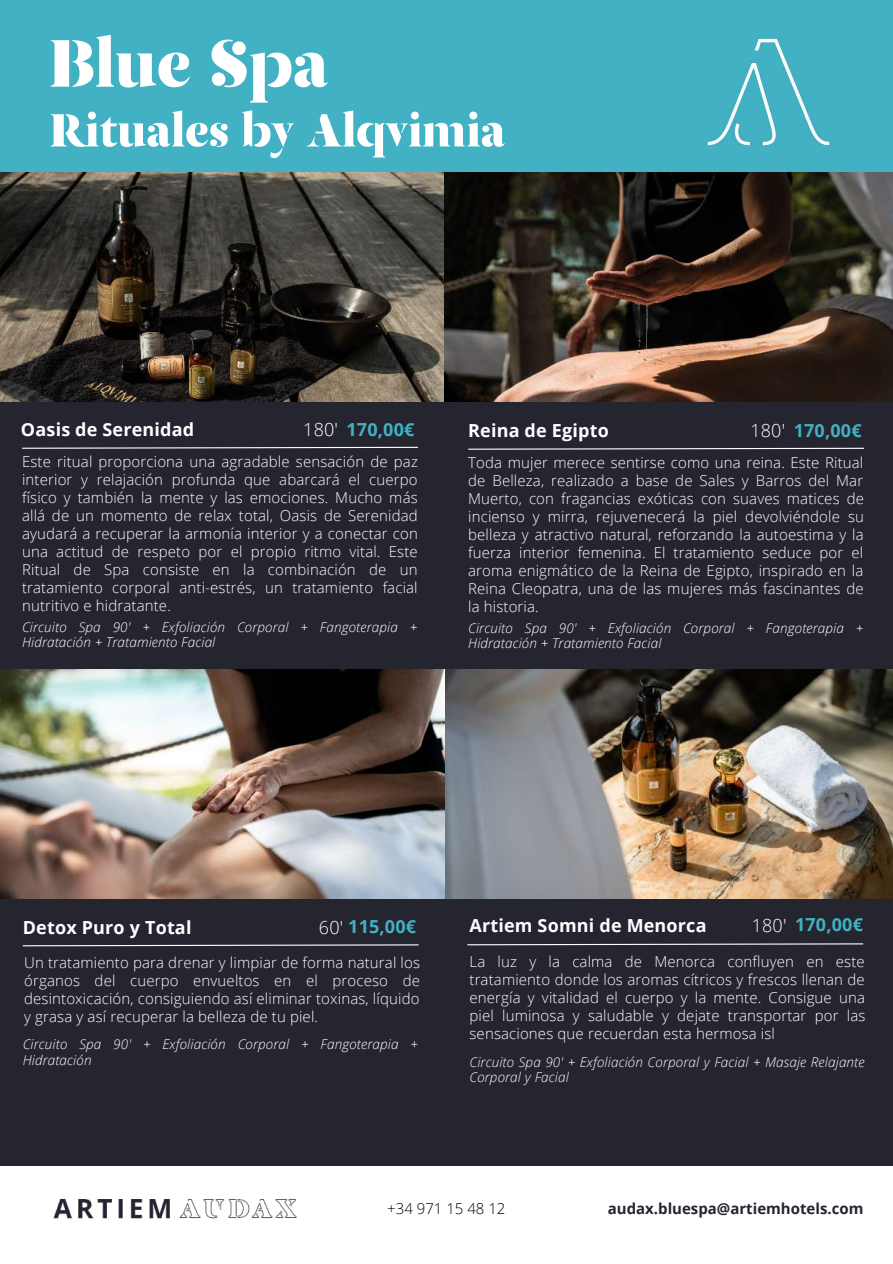
<style>
.page{position:relative;width:893px;height:1264px;background:#fff}
.page>*{position:absolute;margin:0;border:0;box-sizing:border-box;transform-origin:0 0}
.t1{font:77.85px "Artiem";color:#fff}
.t2{font:73.8px "Artiem";color:#fff}
.t3{font:51.15px "Artiem";color:#fff}
.t4{font:700 18px "Open Sans";letter-spacing:.01em;color:#fff}
.t5{font:700 18px "Open Sans";letter-spacing:.01em;color:#41b1c3}
.t6{font:300 15px/18px "Open Sans";letter-spacing:.01em;color:#fff;text-align:justify}
.t7{font:700 15px "Open Sans";color:#24252f}
.t8{font:300 15px "Open Sans";color:#000}
.t9{font:italic 300 13.5px/15.8px "Open Sans";letter-spacing:.01em;color:#fff}
.s1{font-weight:300;color:#fff}
</style>
<div class="page">
<div style="left:0;top:0;width:892px;height:179px;background:#41b1c3"></div>
<img style="left:0;top:173px;width:892px;height:229px">
<div style="left:0;top:402px;width:444px;height:267px;background:#24252f"></div>
<svg style="left:22px;top:446px;width:396px;height:3px"></svg>
<img style="left:445px;top:669px;width:447px;height:229px">
<div style="left:444px;top:402px;width:448px;height:267px;background:#24252f"></div>
<img style="left:0;top:669px;width:444px;height:229px">
<div style="left:444px;top:898px;width:448px;height:267px;background:#24252f"></div>
<svg style="left:468px;top:447px;width:397px;height:3px"></svg>
<div style="left:0;top:898px;width:444px;height:267px;background:#24252f"></div>
<svg style="left:22px;top:944px;width:397px;height:2px"></svg>
<svg style="left:467px;top:943px;width:397px;height:2px"></svg>
<img style="left:53px;top:1198px;width:244px;height:21px">
<h2 class="t2" style="left:49px;top:32px;width:281px">Blue Spa</h2>
<h1 class="t1" style="left:49px;top:32px;width:297px">Blue Spa</h1>
<h3 class="t3" style="left:49px;top:108px;width:458px">Rituales by Alqvimia</h3>
<p class="t4" style="left:21px;top:417px;width:175px">Oasis de Serenidad</p>
<p class="t6" style="left:22px;top:452px;width:397px">Este ritual proporciona una agradable sensación de paz interior y relajación profunda que abarcará el cuerpo físico y también la mente y las emociones. Mucho más allá de un momento de relax total, Oasis de Serenidad ayudará a recuperar la armonía interior y a conectar con una actitud de respeto por el propio ritmo vital. Este Ritual de Spa consiste en la combinación de un tratamiento corporal anti-estrés, un tratamiento facial nutritivo e hidratante.</p>
<p class="t5" style="left:303px;top:416px;width:113px"><span class="s1">180'</span> 170,00€</p>
<p class="t4" style="left:468px;top:418px;width:142px">Reina de Egipto</p>
<p class="t6" style="left:468px;top:453px;width:397px">Toda mujer merece sentirse como una reina. Este Ritual de Belleza, realizado a base de Sales y Barros del Mar Muerto, con fragancias exóticas con suaves matices de incienso y mirra, rejuvenecerá la piel devolviéndole su belleza y atractivo natural, reforzando la autoestima y la fuerza interior femenina. El tratamiento seduce por el aroma enigmático de la Reina de Egipto, inspirado en la Reina Cleopatra, una de las mujeres más fascinantes de la historia.</p>
<p class="t5" style="left:750px;top:417px;width:113px"><span class="s1">180'</span> 170,00€</p>
<p class="t9" style="left:22px;top:618px;width:396px">Circuito Spa 90' + Exfoliación Corporal + Fangoterapia +<br>Hidratación + Tratamiento Facial</p>
<p class="t9" style="left:468px;top:619px;width:396px">Circuito Spa 90' + Exfoliación Corporal + Fangoterapia +<br>Hidratación + Tratamiento Facial</p>
<p class="t5" style="left:319px;top:913px;width:99px"><span class="s1">60'</span> 115,00€</p>
<p class="t4" style="left:469px;top:912px;width:238px">Artiem Somni de Menorca</p>
<p class="t6" style="left:469px;top:951px;width:397px">La luz y la calma de Menorca confluyen en este tratamiento donde los aromas cítricos y frescos llenan de energía y vitalidad el cuerpo y la mente. Consigue una piel luminosa y saludable y dejate transportar por las sensaciones que recuerdan esta hermosa isl</p>
<p class="t5" style="left:751px;top:912px;width:113px"><span class="s1">180'</span> 170,00€</p>
<p class="t4" style="left:23px;top:914px;width:170px">Detox Puro y Total</p>
<p class="t6" style="left:24px;top:953px;width:397px">Un tratamiento para drenar y limpiar de forma natural los órganos del cuerpo envueltos en el proceso de desintoxicación, consiguiendo así eliminar toxinas, líquido y grasa y así recuperar la belleza de tu piel.</p>
<p class="t9" style="left:23px;top:1035px;width:396px">Circuito Spa 90' + Exfoliación Corporal + Fangoterapia +<br>Hidratación</p>
<p class="t9" style="left:469px;top:1053px;width:396px">Circuito Spa 90' + Exfoliación Corporal y Facial + Masaje Relajante<br>Corporal y Facial</p>
<p class="t8" style="left:387px;top:1198px;width:120px">+34 971 15 48 12</p>
<p class="t7" style="left:607px;top:1198px;width:257px">audax.bluespa@artiemhotels.com</p>
</div>
